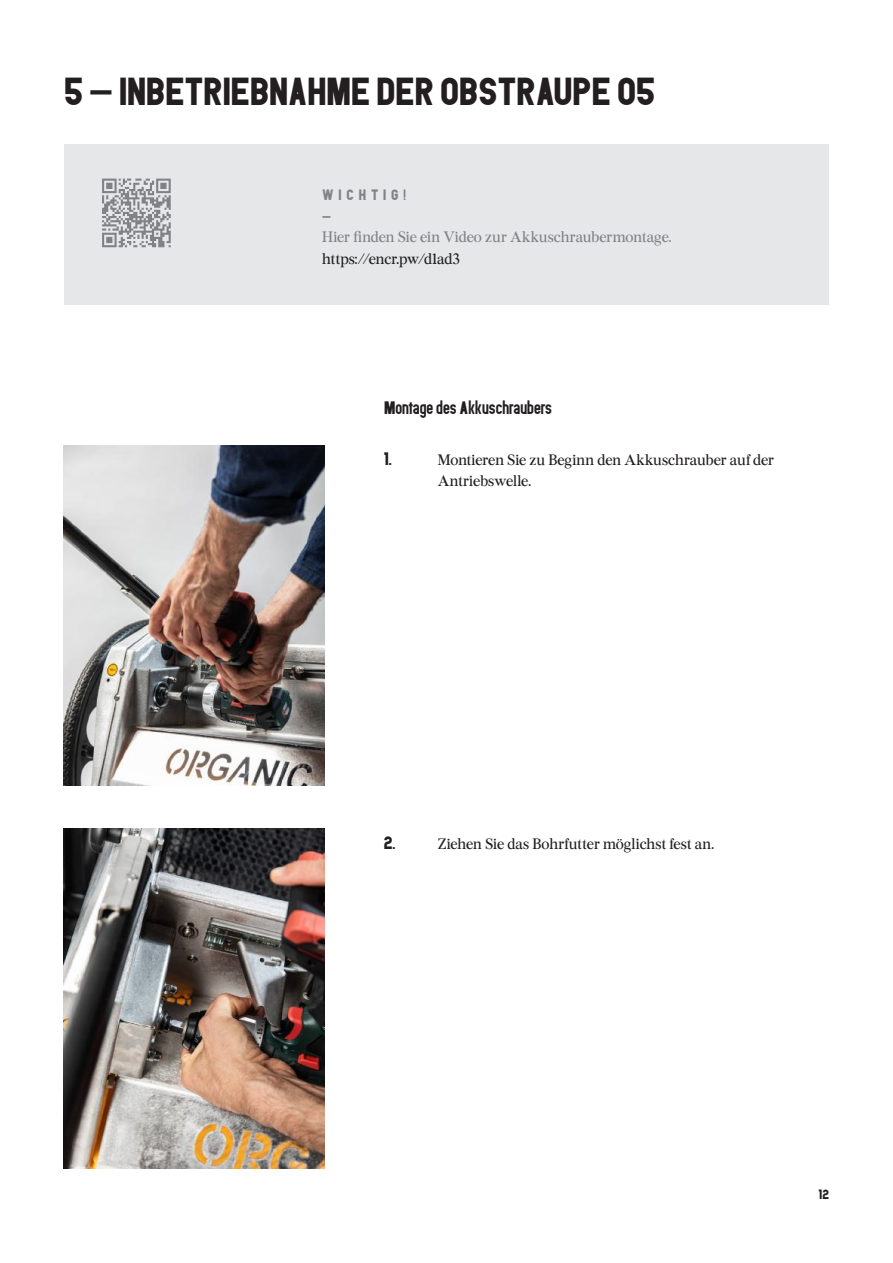
<style>
.page{position:relative;width:893px;height:1263px;background:#fff}
.page>*{position:absolute;margin:0;border:0;box-sizing:border-box;transform-origin:0 0}
.t1{font:39px "PDU";color:#231f20}
.t2{font:18px "PDU";color:#231f20}
.t3{font:15px/21px "Burgess Pro";letter-spacing:-.005em;color:#231f20}
.t4{font:15px "Burgess Pro";letter-spacing:-.005em;color:#808285}
.t5{font:15px/21px "PDU";color:#808285}
.t6{font:13.5px "PDU";color:#231f20}
.s1{font-family:"PDU";font-size:18px}
</style>
<div class="page">
<img style="left:64px;top:446px;width:260px;height:340px">
<img style="left:64px;top:828px;width:260px;height:340px">
<div style="left:64px;top:144px;width:764px;height:161px;background:#e6e7e9"></div>
<svg style="left:102px;top:179px;width:69px;height:68px"></svg>
<h1 class="t1" style="left:64px;top:64px;width:593px">5 — INBETRIEBNAHME DER OBSTRAUPE 05</h1>
<p class="t5" style="left:322px;top:184px;width:85px">W I C H T I G ! —</p>
<p class="t4" style="left:322px;top:228px;width:351px">Hier finden Sie ein Video zur Akkuschraubermontage.</p>
<p class="t3" style="left:322px;top:248px;width:139px">https://encr.pw/d1ad3</p>
<p class="t2" style="left:384px;top:395px;width:169px">Montage des Akkuschraubers</p>
<p class="t2" style="left:384px;top:446px;width:9px">1.</p>
<p class="t3" style="left:438px;top:449px;width:338px">Montieren Sie zu Beginn den Akkuschrauber auf der<br>Antriebswelle.</p>
<p class="t3" style="left:384px;top:834px;width:332px"><span class="s1">2.</span> Ziehen Sie das Bohrfutter möglichst fest an.</p>
<p class="t6" style="left:819px;top:1185px;width:12px">12</p>
</div>
